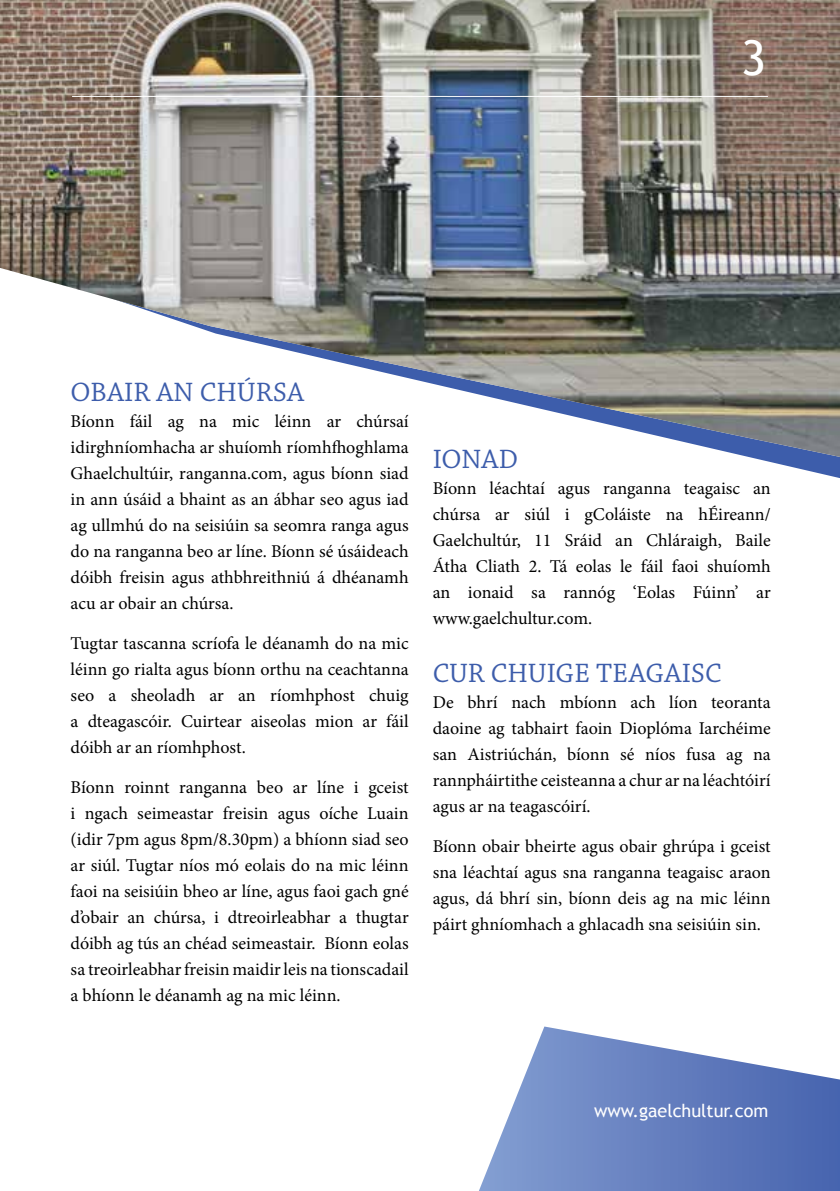
<style>
.page{position:relative;width:840px;height:1191px;background:#fff}
.page>*{position:absolute;margin:0;border:0;box-sizing:border-box;transform-origin:0 0}
.t1{font:48px "Trebuchet MS";color:#fff}
.t2{font:28px "Chaparral Pro";letter-spacing:.005em;color:#3d5dab}
.t3{font:18px/26px "Minion Pro";color:#000;text-align:justify}
.t4{font:18px "Trebuchet MS";color:#fff}
.s1{color:#58595b}
</style>
<div class="page">
<img style="left:0;top:0;width:839px;height:457px">
<hr style="left:72px;top:96px;width:695px;height:1px;background:#fff">
<svg style="left:479px;top:1026px;width:360px;height:165px"></svg>
<h1 class="t1" style="left:740px;top:30px;width:28px">3<span class="s1">5</span></h1>
<h2 class="t2" style="left:71px;top:376px;width:235px">OBAIR AN CHÚRSA</h2>
<p class="t3" style="left:71px;top:408px;width:339px">Bíonn fáil ag na mic léinn ar chúrsaí idirghníomhacha ar shuíomh ríomhfhoghlama Ghaelchultúir, ranganna.com, agus bíonn siad in ann úsáid a bhaint as an ábhar seo agus iad ag ullmhú do na seisiúin sa seomra ranga agus do na ranganna beo ar líne. Bíonn sé úsáideach dóibh freisin agus athbhreithniú á dhéanamh acu ar obair an chúrsa.</p>
<p class="t3" style="left:71px;top:630px;width:339px">Tugtar tascanna scríofa le déanamh do na mic léinn go rialta agus bíonn orthu na ceachtanna seo a sheoladh ar an ríomhphost chuig a dteagascóir. Cuirtear aiseolas mion ar fáil dóibh ar an ríomhphost.</p>
<p class="t3" style="left:71px;top:774px;width:339px">Bíonn roinnt ranganna beo ar líne i gceist i ngach seimeastar freisin agus oíche Luain (idir 7pm agus 8pm/8.30pm) a bhíonn siad seo ar siúl. Tugtar níos mó eolais do na mic léinn faoi na seisiúin bheo ar líne, agus faoi gach gné d’obair an chúrsa, i dtreoirleabhar a thugtar dóibh ag tús an chéad seimeastair. Bíonn eolas sa treoirleabhar freisin maidir leis na tionscadail a bhíonn le déanamh ag na mic léinn.</p>
<h2 class="t2" style="left:432px;top:443px;width:87px">IONAD</h2>
<p class="t3" style="left:432px;top:475px;width:339px">Bíonn léachtaí agus ranganna teagaisc an chúrsa ar siúl i gColáiste na hÉireann/ Gaelchultúr, 11 Sráid an Chláraigh, Baile Átha Cliath 2. Tá eolas le fáil faoi shuíomh an ionaid sa rannóg ‘Eolas Fúinn’ ar www.gaelchultur.com.</p>
<h2 class="t2" style="left:432px;top:657px;width:290px">CUR CHUIGE TEAGAISC</h2>
<p class="t3" style="left:432px;top:689px;width:339px">De bhrí nach mbíonn ach líon teoranta daoine ag tabhairt faoin Dioplóma Iarchéime san Aistriúchán, bíonn sé níos fusa ag na rannpháirtithe ceisteanna a chur ar na léachtóirí agus ar na teagascóirí.</p>
<p class="t3" style="left:432px;top:833px;width:339px">Bíonn obair bheirte agus obair ghrúpa i gceist sna léachtaí agus sna ranganna teagaisc araon agus, dá bhrí sin, bíonn deis ag na mic léinn páirt ghníomhach a ghlacadh sna seisiúin sin.</p>
<p class="t4" style="left:593px;top:1100px;width:176px">www.gaelchultur.com</p>
</div>
